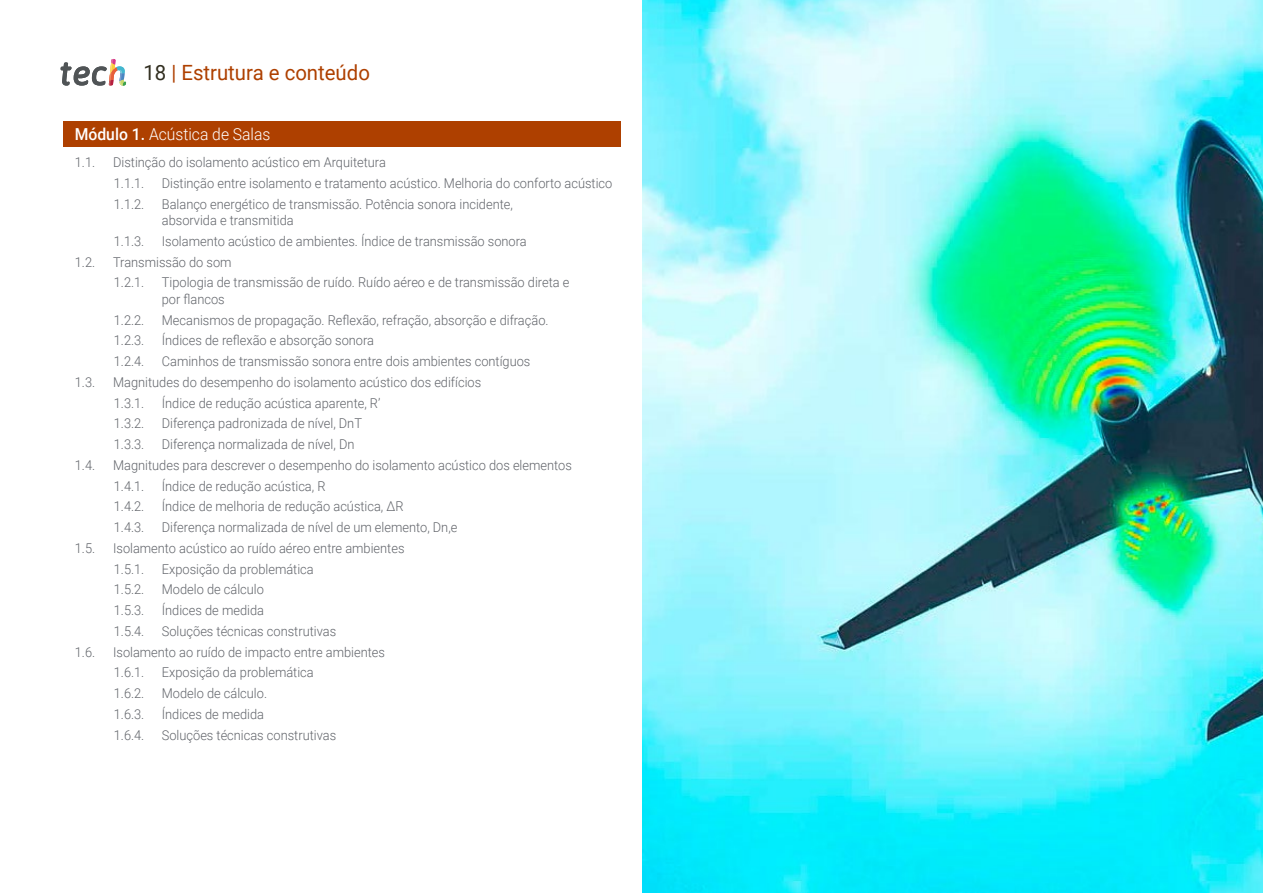
<style>
.page{position:relative;width:1263px;height:893px;background:#fff}
.page>*{position:absolute;margin:0;border:0;box-sizing:border-box;transform-origin:0 0}
.t1{font:21px "Roboto";color:#ae4000}
.t2{font:300 16.5px "Roboto";color:#fff;scale:.95 1}
.t3{font:300 13.5px/20.7px "Roboto";color:#61646a;scale:.95 1}
.s1{color:#312e20}
.s2{font-weight:500}
</style>
<div class="page">
<img style="left:642px;top:0;width:621px;height:893px">
<div style="left:64px;top:121px;width:557px;height:25px;background:#ae4000"></div>
<svg style="left:61px;top:59px;width:65px;height:27px"></svg>
<h1 class="t1" style="left:144px;top:57px;width:228px"><span class="s1">18</span> | Estrutura e conteúdo</h1>
<p class="t2" style="left:75px;top:123px;width:207px"><span class="s2">Módulo 1.</span> Acústica de Salas</p>
<p class="t3" style="left:75px;top:151px;width:23px">1.1.</p>
<p class="t3" style="left:113px;top:151px;width:289px">Distinção do isolamento acústico em Arquitetura<br>1.1.1.</p>
<p class="t3" style="left:162px;top:172px;width:476px">Distinção entre isolamento e tratamento acústico. Melhoria do conforto acústico</p>
<p class="t3" style="left:114px;top:193px;width:34px">1.1.2.</p>
<p class="t3" style="left:162px;top:195px;width:371px;line-height:16.5px">Balanço energético de transmissão. Potência sonora incidente, absorvida e transmitida</p>
<p class="t3" style="left:114px;top:230px;width:34px">1.1.3.</p>
<p class="t3" style="left:162px;top:230px;width:385px">Isolamento acústico de ambientes. Índice de transmissão sonora</p>
<p class="t3" style="left:75px;top:251px;width:23px">1.2.</p>
<p class="t3" style="left:113px;top:251px;width:126px">Transmissão do som<br>1.2.1.</p>
<p class="t3" style="left:162px;top:274px;width:431px;line-height:16.5px">Tipologia de transmissão de ruído. Ruído aéreo e de transmissão direta e por flancos</p>
<p class="t3" style="left:114px;top:309px;width:34px">1.2.2.</p>
<p class="t3" style="left:162px;top:309px;width:409px">Mecanismos de propagação. Reflexão, refração, absorção e difração.</p>
<p class="t3" style="left:114px;top:330px;width:34px">1.2.3.</p>
<p class="t3" style="left:162px;top:330px;width:225px">Índices de reflexão e absorção sonora</p>
<p class="t3" style="left:114px;top:350px;width:34px">1.2.4.</p>
<p class="t3" style="left:162px;top:350px;width:389px">Caminhos de transmissão sonora entre dois ambientes contíguos</p>
<p class="t3" style="left:75px;top:371px;width:23px">1.3.</p>
<p class="t3" style="left:113px;top:371px;width:389px">Magnitudes do desempenho do isolamento acústico dos edifícios<br>1.3.1.</p>
<p class="t3" style="left:162px;top:392px;width:232px">Índice de redução acústica aparente, R’</p>
<p class="t3" style="left:114px;top:413px;width:34px">1.3.2.</p>
<p class="t3" style="left:162px;top:413px;width:212px">Diferença padronizada de nível, DnT</p>
<p class="t3" style="left:114px;top:433px;width:34px">1.3.3.</p>
<p class="t3" style="left:162px;top:433px;width:204px">Diferença normalizada de nível, Dn</p>
<p class="t3" style="left:75px;top:454px;width:23px">1.4.</p>
<p class="t3" style="left:113px;top:454px;width:484px">Magnitudes para descrever o desempenho do isolamento acústico dos elementos<br>1.4.1.</p>
<p class="t3" style="left:162px;top:475px;width:174px">Índice de redução acústica, R</p>
<p class="t3" style="left:114px;top:496px;width:34px">1.4.2.</p>
<p class="t3" style="left:162px;top:496px;width:256px">Índice de melhoria de redução acústica, ΔR</p>
<p class="t3" style="left:114px;top:516px;width:34px">1.4.3.</p>
<p class="t3" style="left:162px;top:516px;width:313px">Diferença normalizada de nível de um elemento, Dn,e</p>
<p class="t3" style="left:75px;top:537px;width:23px">1.5.</p>
<p class="t3" style="left:113px;top:537px;width:308px">Isolamento acústico ao ruído aéreo entre ambientes<br>1.5.1.</p>
<p class="t3" style="left:162px;top:558px;width:161px">Exposição da problemática</p>
<p class="t3" style="left:114px;top:579px;width:34px">1.5.2.</p>
<p class="t3" style="left:162px;top:579px;width:109px">Modelo de cálculo</p>
<p class="t3" style="left:114px;top:599px;width:34px">1.5.3.</p>
<p class="t3" style="left:162px;top:599px;width:109px">Índices de medida</p>
<p class="t3" style="left:114px;top:620px;width:34px">1.5.4.</p>
<p class="t3" style="left:162px;top:620px;width:185px">Soluções técnicas construtivas</p>
<p class="t3" style="left:75px;top:641px;width:23px">1.6.</p>
<p class="t3" style="left:113px;top:641px;width:288px">Isolamento ao ruído de impacto entre ambientes<br>1.6.1.</p>
<p class="t3" style="left:162px;top:662px;width:161px">Exposição da problemática</p>
<p class="t3" style="left:114px;top:682px;width:34px">1.6.2.</p>
<p class="t3" style="left:162px;top:682px;width:112px">Modelo de cálculo.</p>
<p class="t3" style="left:114px;top:703px;width:34px">1.6.3.</p>
<p class="t3" style="left:162px;top:703px;width:109px">Índices de medida</p>
<p class="t3" style="left:114px;top:724px;width:34px">1.6.4.</p>
<p class="t3" style="left:162px;top:724px;width:185px">Soluções técnicas construtivas</p>
</div>
